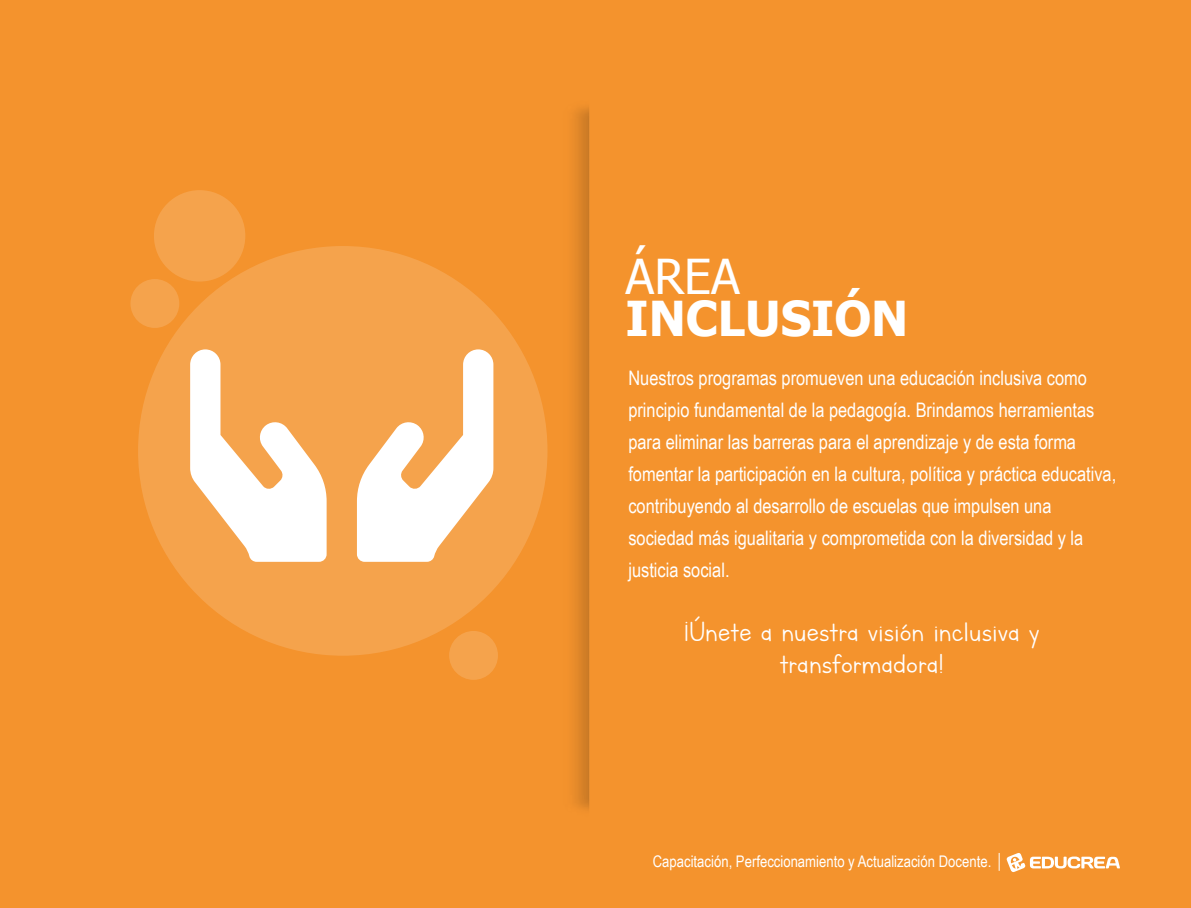
<style>
.page{position:relative;width:1191px;height:908px;background:#fff}
.page>*{position:absolute;margin:0;border:0;box-sizing:border-box;transform-origin:0 0}
.t1{font:700 48px "Tahoma";color:#fff}
.t2{font:48px "Tahoma";color:#fff}
.t3{font:32px/32px "Lettersfor Learners";color:#fff;text-align:center}
.t4{font:20px/32px "Arial Narrow";color:#fff}
.t5{font:16px "Arial Narrow";color:#fff}
</style>
<div class="page">
<div style="left:0;top:0;width:1191px;height:907px;background:#f4932d"></div>
<div style="left:138px;top:246px;width:409px;height:409px;background:#f5a34c;border-radius:50%"></div>
<div style="left:154px;top:190px;width:91px;height:91px;background:#f5a34c;border-radius:50%"></div>
<div style="left:130px;top:279px;width:49px;height:49px;background:#f5a34c;border-radius:50%"></div>
<div style="left:449px;top:630px;width:49px;height:49px;background:#f5a34c;border-radius:50%"></div>
<svg style="left:1006px;top:853px;width:114px;height:19px"></svg>
<svg style="left:998px;top:853px;width:1px;height:17px"></svg>
<img style="left:526px;top:107px;width:64px;height:703px">
<svg style="left:190px;top:349px;width:303px;height:212px"></svg>
<h1 class="t2" style="left:625px;top:244px;width:116px">ÁREA</h1>
<h1 class="t1" style="left:625px;top:285px;width:284px">INCLUSIÓN</h1>
<p class="t4" style="left:628px;top:361px;width:489px">Nuestros programas promueven una educación inclusiva como principio fundamental de la pedagogía. Brindamos herramientas para eliminar las barreras para el aprendizaje y de esta forma fomentar la participación en la cultura, política y práctica educativa, contribuyendo al desarrollo de escuelas que impulsen una sociedad más igualitaria y comprometida con la diversidad y la justicia social.</p>
<h2 class="t3" style="left:684px;top:615px;width:357px">¡Únete a nuestra visión inclusiva y transformadora!</h2>
<p class="t5" style="left:653px;top:849px;width:340px">Capacitación, Perfeccionamiento y Actualización Docente.</p>
</div>
